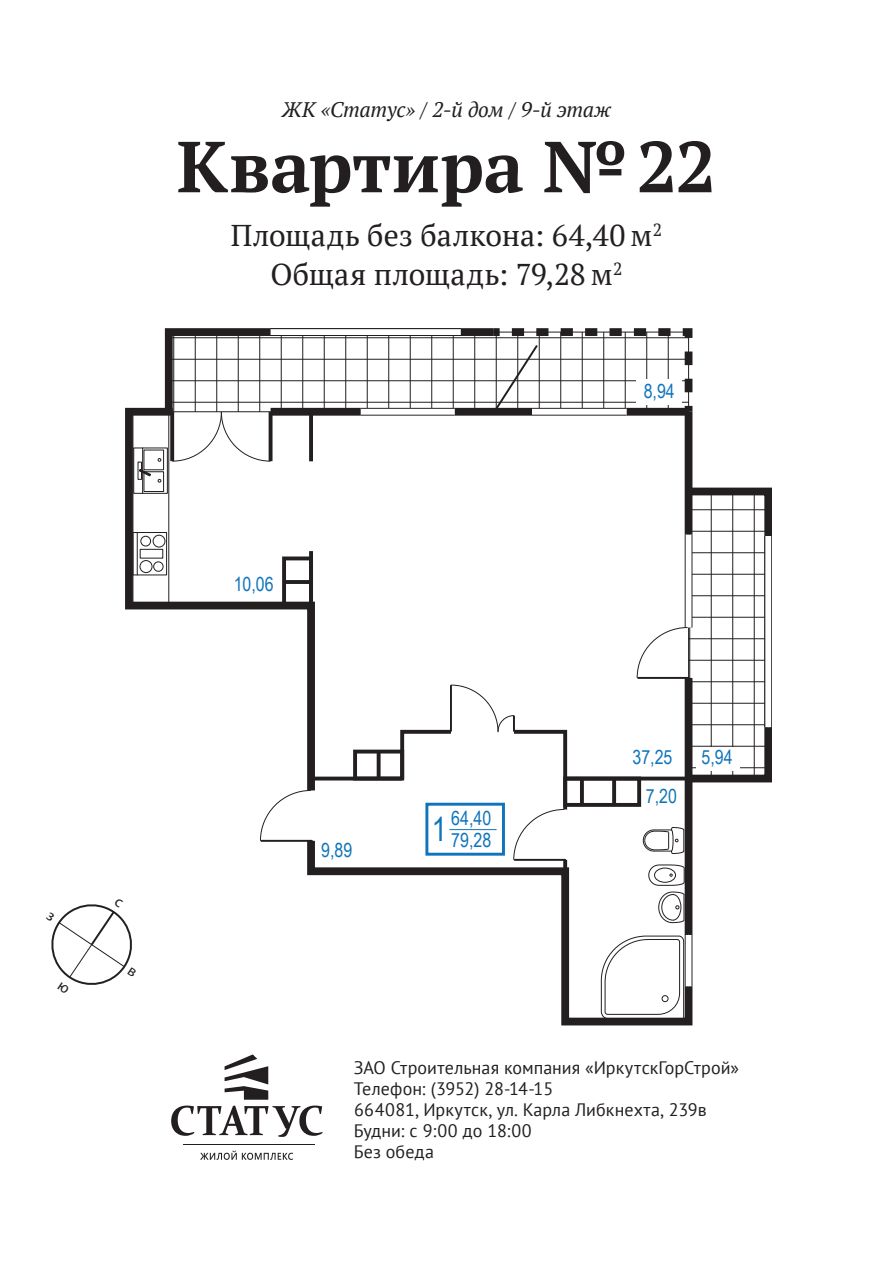
<style>
.page{position:relative;width:893px;height:1263px;background:#fff}
.page>*{position:absolute;margin:0;border:0;box-sizing:border-box;transform-origin:0 0}
.t1{font:700 72px "PT Serif";letter-spacing:-.005em;color:#231f20}
.t2{font:30px "PT Serif";letter-spacing:.01em;color:#231f20}
.t3{font:italic 21px "PT Serif";letter-spacing:-.01em;color:#231f20}
.t4{font:19.5px/22px "Arial Narrow";color:#1074bc;text-align:right}
.t5{font:18px/21px "PT Sans";color:#231f20}
.t6{font:17.55px "PT Serif";color:#231f20}
</style>
<div class="page">
<svg style="left:200px;top:1151px;width:93px;height:9px"></svg>
<hr style="left:183px;top:1144px;width:131px;height:1px;background:#231f20">
<svg style="left:171px;top:1054px;width:152px;height:83px"></svg>
<div style="left:685px;top:412px;width:7px;height:123px;background:#231f20"></div>
<div style="left:685px;top:678px;width:7px;height:257px;background:#231f20"></div>
<svg style="left:125px;top:407px;width:194px;height:384px"></svg>
<svg style="left:307px;top:833px;width:386px;height:193px"></svg>
<svg style="left:685px;top:935px;width:7px;height:51px"></svg>
<div style="left:686px;top:935px;width:5px;height:51px;background:#fff"></div>
<svg style="left:309px;top:551px;width:4px;height:5px"></svg>
<hr style="left:311px;top:777px;width:91px;height:3px;background:#231f20">
<svg style="left:563px;top:860px;width:4px;height:11px"></svg>
<div style="left:353px;top:750px;width:51px;height:30px;border:4px solid #231f20"></div>
<svg style="left:377px;top:751px;width:4px;height:27px"></svg>
<div style="left:282px;top:556px;width:31px;height:51px;border:4px solid #231f20"></div>
<svg style="left:284px;top:580px;width:27px;height:4px"></svg>
<div style="left:563px;top:777px;width:78px;height:30px;border:4px solid #231f20"></div>
<svg style="left:580px;top:778px;width:4px;height:27px"></svg>
<svg style="left:612px;top:778px;width:4px;height:27px"></svg>
<hr style="left:515px;top:859px;width:50px;height:2px;background:#231f20">
<hr style="left:261px;top:840px;width:51px;height:2px;background:#231f20">
<svg style="left:260px;top:790px;width:51px;height:51px"></svg>
<svg style="left:637px;top:484px;width:134px;height:302px"></svg>
<svg style="left:398px;top:685px;width:171px;height:175px"></svg>
<div style="left:132px;top:532px;width:35px;height:43px;border:1px solid #231f20"></div>
<div style="left:140px;top:549px;width:23px;height:10px;border:1px solid #231f20"></div>
<div style="left:140px;top:560px;width:13px;height:13px;border:1px solid #231f20;border-radius:50%"></div>
<div style="left:153px;top:535px;width:12px;height:12px;border:1px solid #231f20;border-radius:50%"></div>
<div style="left:140px;top:536px;width:11px;height:10px;border:1px solid #231f20;border-radius:50%"></div>
<div style="left:153px;top:561px;width:11px;height:11px;border:1px solid #231f20;border-radius:50%"></div>
<hr style="left:137px;top:532px;width:1px;height:43px;background:#231f20">
<div style="left:133px;top:447px;width:35px;height:47px;border:1px solid #231f20"></div>
<div style="left:143px;top:471px;width:21px;height:21px;border:1px solid #231f20"></div>
<div style="left:138px;top:462px;width:4px;height:18px;border:1px solid #231f20"></div>
<svg style="left:138px;top:468px;width:14px;height:9px"></svg>
<hr style="left:142px;top:448px;width:1px;height:45px;background:#231f20">
<svg style="left:158px;top:479px;width:3px;height:4px"></svg>
<div style="left:132px;top:412px;width:37px;height:196px;border:1px solid #231f20"></div>
<svg style="left:601px;top:935px;width:83px;height:84px"></svg>
<div style="left:662px;top:995px;width:7px;height:7px;border:1px solid #231f20;border-radius:50%"></div>
<svg style="left:648px;top:864px;width:37px;height:59px"></svg>
<svg style="left:643px;top:827px;width:41px;height:27px"></svg>
<div style="left:425px;top:803px;width:80px;height:53px;border:3px solid #1074bc"></div>
<hr style="left:449px;top:829px;width:48px;height:1px;background:#1074bc">
<svg style="left:158px;top:328px;width:535px;height:134px"></svg>
<svg style="left:51px;top:904px;width:81px;height:81px"></svg>
<p class="t3" style="left:282px;top:96px;width:331px">ЖК «Статус» / 2-й дом / 9-й этаж</p>
<h1 class="t1" style="left:177px;top:120px;width:541px">Квартира No22</h1>
<p class="t6" style="left:653px;top:219px;width:11px">2</p>
<h2 class="t2" style="left:231px;top:216px;width:423px">Площадь без балкона: 64,40 м</h2>
<p class="t6" style="left:613px;top:258px;width:11px">2</p>
<h2 class="t2" style="left:270px;top:255px;width:344px">Общая площадь: 79,28 м</h2>
<p class="t4" style="left:234px;top:572px;width:42px">10,06</p>
<p class="t4" style="left:321px;top:838px;width:33px">9,89</p>
<p class="t4" style="left:432px;top:807px;width:61px">64,40<br><sup>1</sup> 79,28</p>
<p class="t4" style="left:644px;top:380px;width:33px">8,94</p>
<p class="t4" style="left:632px;top:738px;width:46px;line-height:38.1px">37,25<br>7,20</p>
<p class="t4" style="left:701px;top:746px;width:33px">5,94</p>
<p class="t5" style="left:354px;top:1057px;width:387px">ЗАО Строительная компания «ИркутскГорСтрой«<br>Телефон ): 3952( 28-14-15<br>664081, Иркутск, ул. Карла Либкнехта, 239в<br>Будни с: 9:00 до 18:00<br>Без обеда</p>
</div>
